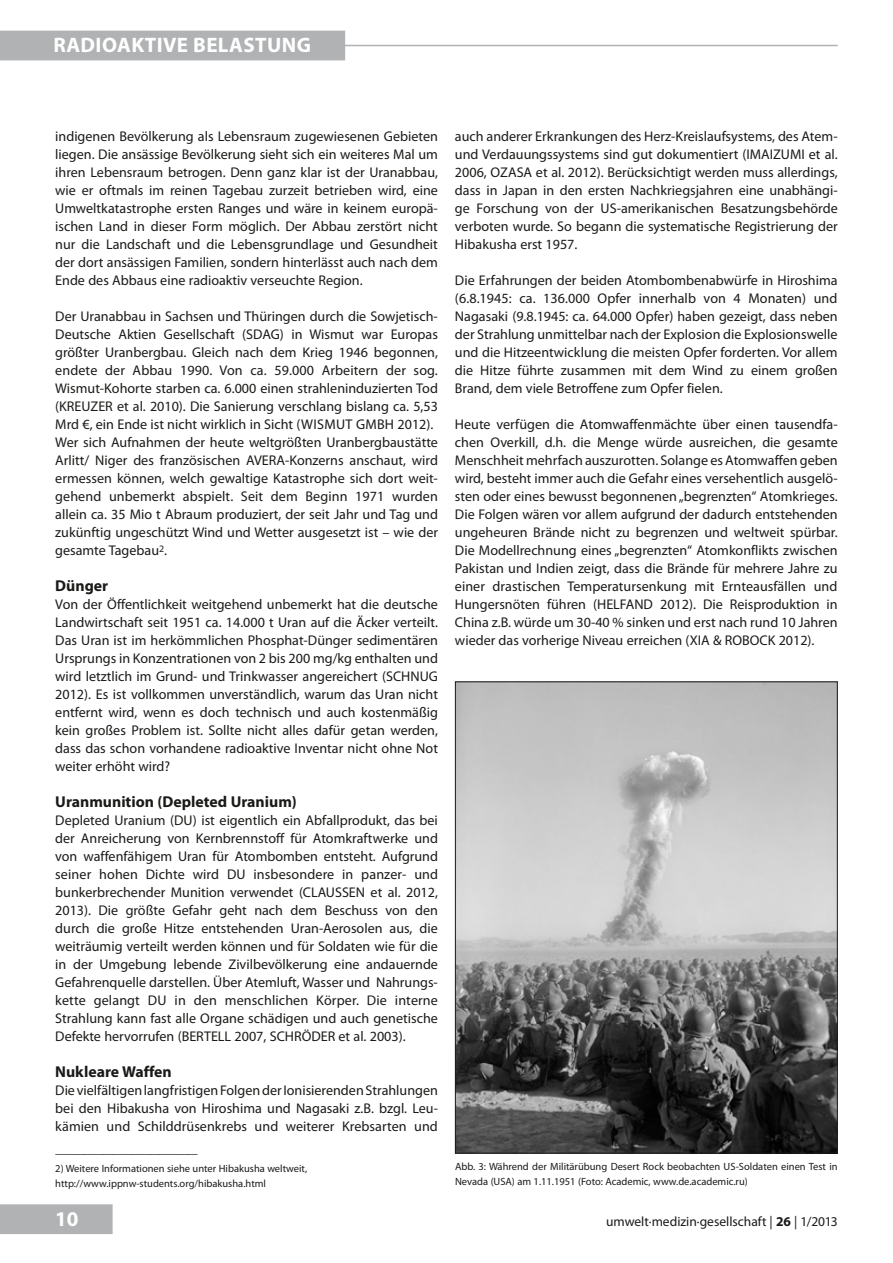
<style>
.page{position:relative;width:893px;height:1263px;background:#fff}
.page>*{position:absolute;margin:0;border:0;box-sizing:border-box;transform-origin:0 0}
.t1{font:700 21px "Myriad Pro";letter-spacing:.02em;color:#fff}
.t2{font:700 15.75px "Myriad Pro";color:#1a1a18}
.t3{font:14.1px/18px "Myriad Pro";color:#1a1a18;text-align:justify}
.t4{font:13.5px "Myriad Pro";color:#1a1a18}
.t5{font:10.5px/15px "Myriad Pro";color:#1a1a18}
.s1{font-weight:700}
</style>
<div class="page">
<hr style="left:55px;top:45px;width:783px;height:1px;background:#b1b2b3">
<div style="left:0;top:1204px;width:113px;height:30px;background:#b1b2b3"></div>
<div style="left:0;top:31px;width:345px;height:29px;background:#b1b2b3"></div>
<img style="left:457px;top:683px;width:379px;height:468px">
<h1 class="t1" style="left:53px;top:32px;width:259px">radioaktive Belastung</h1>
<p class="t3" style="left:55px;top:127px;width:384px">indigenen Bevölkerung als Lebensraum zugewiesenen Gebieten liegen. Die ansässige Bevölkerung sieht sich ein weiteres Mal um ihren Lebensraum betrogen. Denn ganz klar ist der Uranabbau, wie er oftmals im reinen Tagebau zurzeit betrieben wird, eine Umweltkatastrophe ersten Ranges und wäre in keinem europä&shy;ischen Land in dieser Form möglich. Der Abbau zerstört nicht nur die Landschaft und die Lebensgrundlage und Gesundheit der dort ansässigen Familien, sondern hinterlässt auch nach dem Ende des Abbaus eine radioaktiv verseuchte Region.</p>
<p class="t3" style="left:55px;top:307px;width:384px">Der Uranabbau in Sachsen und Thüringen durch die Sowjetisch-Deutsche Aktien Gesellschaft (SDAG) in Wismut war Europas größter Uranbergbau. Gleich nach dem Krieg 1946 begonnen, endete der Abbau 1990. Von ca. 59.000 Arbeitern der sog.<br>Wismut-Kohorte starben ca. 6.000 einen strahleninduzierten Tod (KREUZER et al. 2010). Die Sanierung verschlang bislang ca. 5,53<br>Mrd €, ein Ende ist nicht wirklich in Sicht (Wismut</p>
<p class="t3" style="left:55px;top:415px;width:384px;text-align:left;text-indent:301px">GmbH 2012).<br>Wer sich Aufnahmen der heute weltgrößten Uranbergbaustätte Arlitt/ Niger des französischen AVERA-Konzerns anschaut, wird ermessen können, welch gewaltige Katastrophe sich dort weit&shy;gehend unbemerkt abspielt. Seit dem Beginn 1971 wurden allein ca. 35 Mio t Abraum produziert, der seit Jahr und Tag und zukünftig ungeschützt Wind und Wetter ausgesetzt ist – wie der gesamte Tagebau<sup>2</sup>.</p>
<p class="t2" style="left:55px;top:575px;width:54px">Dünger</p>
<p class="t3" style="left:55px;top:595px;width:384px">Von der Öffentlichkeit weitgehend unbemerkt hat die deutsche Landwirtschaft seit 1951 ca. 14.000 t Uran auf die Äcker verteilt.<br>Das Uran ist im herkömmlichen Phosphat-Dünger sedimentären Ursprungs in Konzentrationen von 2 bis 200 mg/kg enthalten und wird letztlich im Grund- und Trinkwasser angereichert (SCHNUG 2012). Es ist vollkommen unverständlich, warum das Uran nicht entfernt wird, wenn es doch technisch und auch kostenmäßig kein großes Problem ist. Sollte nicht alles dafür getan werden, dass das schon vorhandene radioaktive Inventar nicht ohne Not weiter erhöht wird?</p>
<p class="t2" style="left:55px;top:791px;width:243px">Uranmunition (Depleted Uranium)</p>
<p class="t3" style="left:55px;top:811px;width:384px">Depleted Uranium (DU) ist eigentlich ein Abfallprodukt, das bei der Anreicherung von Kernbrennstoff für Atomkraftwerke und von waffenfähigem Uran für Atombomben entsteht. Aufgrund seiner hohen Dichte wird DU insbesondere in panzer- und bunkerbrechender Munition verwendet (CLAUSSEN et al. 2012, 2013). Die größte Gefahr geht nach dem Beschuss von den durch die große Hitze entstehenden Uran-Aerosolen aus, die weiträumig verteilt werden können und für Soldaten wie für die in der Umgebung lebende Zivilbevölkerung eine andauernde Gefahrenquelle darstellen. Über Atemluft, Wasser und Nahrungs&shy;kette gelangt DU in den menschlichen Körper. Die interne Strahlung kann fast alle Organe schädigen und auch genetische Defekte hervorrufen (BERTELL 2007, SCHRÖDER et al. 2003).</p>
<p class="t2" style="left:55px;top:1061px;width:118px">Nukleare Waffen</p>
<p class="t3" style="left:55px;top:1081px;width:384px">Die vielfältigen langfristigen Folgen der Ionisierenden Strahlungen bei den Hibakusha von Hiroshima und Nagasaki z.B. bzgl. Leu&shy;kämien und Schilddrüsenkrebs und weiterer Krebsarten und</p>
<p class="t5" style="left:55px;top:1146px;width:144px">———————————————</p>
<p class="t5" style="left:55px;top:1161px;width:253px">2) Weitere Informationen siehe unter Hibakusha weltweit, http://www.ippnw-students.org/hibakusha.html</p>
<p class="t3" style="left:455px;top:127px;width:384px">auch anderer Erkrankungen des Herz-Kreislaufsystems, des Atem&shy;und Verdauungssystems sind gut dokumentiert (IMAIZUMI et al.<br>2006, OZASA et al. 2012). Berücksichtigt werden muss allerdings, dass in Japan in den ersten Nachkriegsjahren eine unabhängi&shy;ge Forschung von der US-amerikanischen Besatzungsbehörde verboten wurde. So begann die systematische Registrierung der Hibakusha erst 1957.</p>
<p class="t3" style="left:455px;top:271px;width:384px">Die Erfahrungen der beiden Atombombenabwürfe in Hiroshima (6.8.1945: ca. 136.000 Opfer innerhalb von 4 Monaten) und Nagasaki (9.8.1945: ca. 64.000 Opfer) haben gezeigt, dass neben der Strahlung unmittelbar nach der Explosion die Explosionswelle und die Hitzeentwicklung die meisten Opfer forderten. Vor allem die Hitze führte zusammen mit dem Wind zu einem großen Brand, dem viele Betroffene zum Opfer fielen.</p>
<p class="t3" style="left:455px;top:415px;width:384px">Heute verfügen die Atomwaffenmächte über einen tausendfa&shy;chen Overkill, d.h. die Menge würde ausreichen, die gesamte Menschheit mehrfach auszurotten. Solange es Atomwaffen geben wird, besteht immer auch die Gefahr eines versehentlich ausgelö&shy;sten oder eines bewusst begonnenen „begrenzten“ Atomkrieges.<br>Die Folgen wären vor allem aufgrund der dadurch entstehenden ungeheuren Brände nicht zu begrenzen und weltweit spürbar.<br>Die Modellrechnung eines „begrenzten“ Atomkonflikts zwischen Pakistan und Indien zeigt, dass die Brände für mehrere Jahre zu einer drastischen Temperatursenkung mit Ernteausfällen und Hungersnöten führen (HELFAND 2012). Die Reisproduktion in China z.B. würde um 30-40 % sinken und erst nach rund 10 Jahren wieder das vorherige Niveau erreichen (XIA &amp; ROBOCK 2012).</p>
<p class="t5" style="left:455px;top:1159px;width:384px">Abb. 3: Während der Militärübung Desert Rock beobachten US-Soldaten einen Test in<br>Nevada (USA) am 1.11.1951 (Foto: Academic, www.de.academic.ru)</p>
<h1 class="t1" style="left:55px;top:1205px;width:25px">10</h1>
<p class="t4" style="left:606px;top:1213px;width:233px">umwelt·medizin·gesellschaft | <span class="s1">26</span> | 1/2013</p>
</div>
